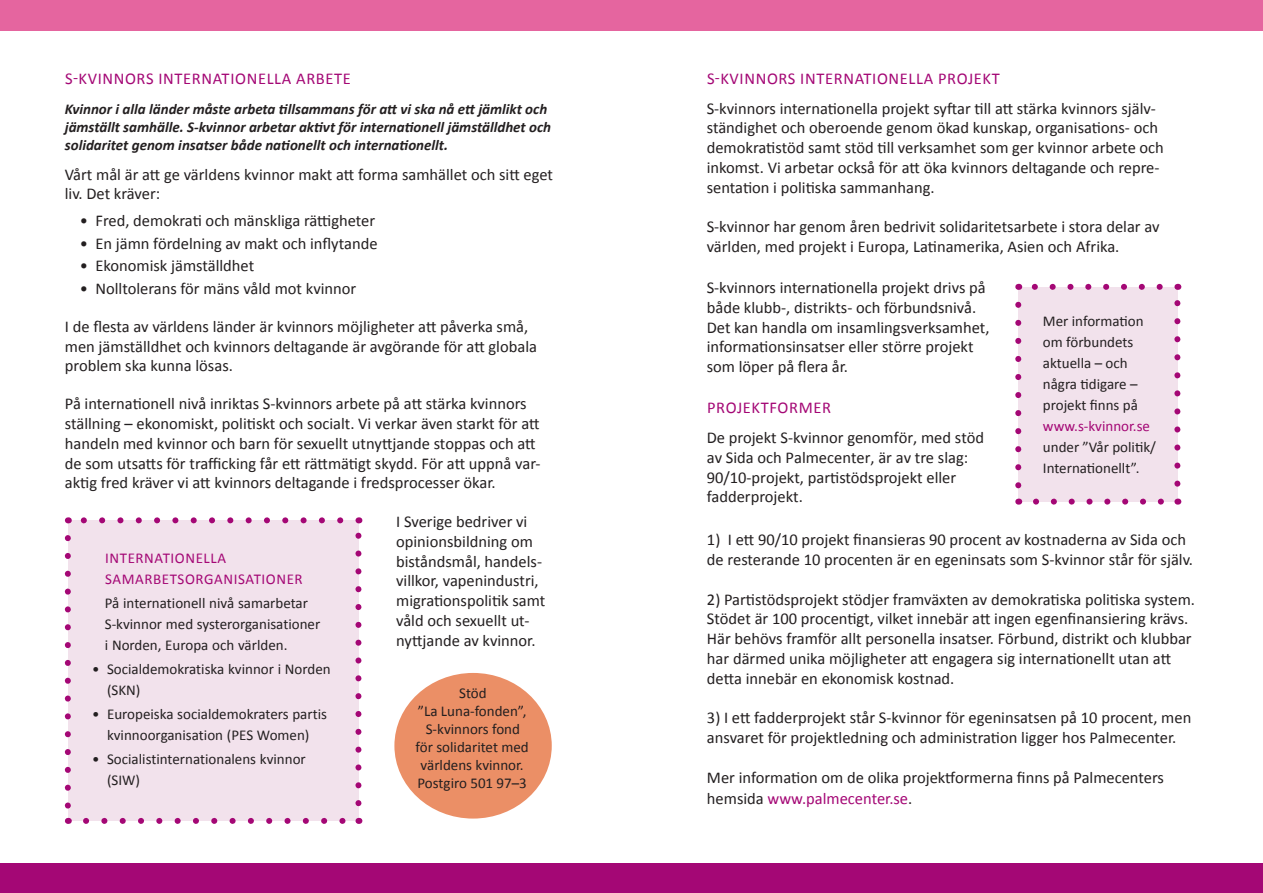
<style>
.page{position:relative;width:1263px;height:893px;background:#fff}
.page>*{position:absolute;margin:0;border:0;box-sizing:border-box;transform-origin:0 0}
.t1{font:16.5px/19.8px "Calibri";color:#231f20}
.Faktaruta_rubrik{font:16.5px "Calibri";letter-spacing:.04em;color:#a40775}
.Brödtext{font:15px/21px "Calibri";color:#231f20}
.t2{font:italic 700 15px/18px "Calibri";color:#231f20}
.Faktaruta_rubrik-2{font:15px/21px "Calibri";letter-spacing:.04em;color:#a40775}
.s1{color:#a40775}
</style>
<div class="page">
<div style="left:68px;top:520px;width:290px;height:301px;background:#f2e2ec"></div>
<svg style="left:65px;top:538px;width:6px;height:271px"></svg>
<svg style="left:86px;top:818px;width:260px;height:6px"></svg>
<svg style="left:355px;top:529px;width:6px;height:274px"></svg>
<svg style="left:80px;top:517px;width:260px;height:6px"></svg>
<div style="left:394px;top:673px;width:158px;height:146px;background:#eb8f66;border-radius:50%"></div>
<div style="left:0;top:863px;width:1263px;height:30px;background:#a40775"></div>
<div style="left:0;top:0;width:1263px;height:30px;background:#e5659f"></div>
<div style="left:1018px;top:287px;width:159px;height:215px;background:#f2e2ec"></div>
<svg style="left:1015px;top:305px;width:6px;height:184px"></svg>
<svg style="left:1036px;top:499px;width:128px;height:6px"></svg>
<svg style="left:1174px;top:296px;width:6px;height:188px"></svg>
<svg style="left:1031px;top:284px;width:129px;height:6px"></svg>
<p class="Faktaruta_rubrik" style="left:65px;top:68px;width:287px">S-KVINNORS INTERNATIONELLA ARBETE</p>
<p class="t2" style="left:65px;top:100px;width:488px">Kvinnor i alla länder måste arbeta tillsammans för att vi ska nå ett jämlikt och jämställt samhälle. S-kvinnor arbetar aktivt för internationell jämställdhet och solidaritet genom insatser både nationellt och internationellt.</p>
<p class="t1" style="left:65px;top:164px;width:490px">Vårt mål är att ge världens kvinnor makt att forma samhället och sitt eget</p>
<p class="t1" style="left:65px;top:184px;width:97px">liv. Det kräver:</p>
<p class="t1" style="left:80px;top:211px;width:297px">• Fred, demokrati och mänskliga rättigheter</p>
<p class="t1" style="left:80px;top:234px;width:299px">• En jämn fördelning av makt och inflytande</p>
<p class="t1" style="left:80px;top:256px;width:176px">• Ekonomisk jämställdhet</p>
<p class="t1" style="left:80px;top:279px;width:278px">• Nolltolerans för mäns våld mot kvinnor</p>
<p class="t1" style="left:65px;top:316px;width:474px">I de flesta av världens länder är kvinnors möjligheter att påverka små, men jämställdhet och kvinnors deltagande är avgörande för att globala problem ska kunna lösas.</p>
<p class="t1" style="left:65px;top:394px;width:476px">På internationell nivå inriktas S-kvinnors arbete på att stärka kvinnors ställning – ekonomiskt, politiskt och socialt. Vi verkar även starkt för att handeln med kvinnor och barn för sexuellt utnyttjande stoppas och att</p>
<p class="t1" style="left:65px;top:453px;width:477px">de som utsatts för trafficking får ett rättmätigt skydd. För att uppnå var&shy;aktig fred kräver vi att kvinnors deltagande i fredsprocesser ökar.</p>
<p class="Faktaruta_rubrik-2" style="left:105px;top:548px;width:199px">inTERNATIONELLA<br>SAMARBETSORGANISATIONER</p>
<p class="Brödtext" style="left:105px;top:593px;width:217px">På internationell nivå samarbetar<br>S-kvinnor med systerorganisationer</p>
<p class="Brödtext" style="left:105px;top:635px;width:184px">i Norden, Europa och världen.</p>
<p class="Brödtext" style="left:92px;top:659px;width:240px">• Socialdemokratiska kvinnor i Norden</p>
<p class="Brödtext" style="left:107px;top:680px;width:35px">(SKN)</p>
<p class="Brödtext" style="left:92px;top:704px;width:236px">• Europeiska socialdemokraters partis</p>
<p class="Brödtext" style="left:107px;top:725px;width:204px">kvinnoorganisation (PES Women)</p>
<p class="Brödtext" style="left:92px;top:749px;width:215px">• Socialistinternationalens kvinnor</p>
<p class="Brödtext" style="left:107px;top:770px;width:35px">(SIW)</p>
<p class="t1" style="left:396px;top:512px;width:151px">I Sverige bedriver vi opinionsbildning om biståndsmål, handels&shy;villkor, vapenindustri, migrationspolitik samt våld och sexuellt ut&shy;nyttjande av kvinnor.</p>
<p class="Brödtext" style="left:459px;top:683px;width:29px">Stöd</p>
<p class="Brödtext" style="left:418px;top:701px;width:110px">”La Luna-fonden”,</p>
<p class="Brödtext" style="left:426px;top:719px;width:96px">S-kvinnors fond</p>
<p class="Brödtext" style="left:416px;top:737px;width:115px">för solidaritet med</p>
<p class="Brödtext" style="left:421px;top:755px;width:105px">världens kvinnor.</p>
<p class="Brödtext" style="left:417px;top:773px;width:111px">Postgiro 501 97–3</p>
<p class="Faktaruta_rubrik" style="left:707px;top:68px;width:294px">S-KVINNORS INTERNATIONELLA PROJEKT</p>
<p class="t1" style="left:707px;top:98px;width:450px">S-kvinnors internationella projekt syftar till att stärka kvinnors själv-</p>
<p class="t1" style="left:707px;top:118px;width:459px">ständighet och oberoende genom ökad kunskap, organisations- och demokratistöd samt stöd till verksamhet som ger kvinnor arbete och inkomst. Vi arbetar också för att öka kvinnors deltagande och repre-</p>
<p class="t1" style="left:707px;top:177px;width:229px">sentation i politiska sammanhang.</p>
<p class="t1" style="left:707px;top:217px;width:454px">S-kvinnor har genom åren bedrivit solidaritetsarbete i stora delar av</p>
<p class="t1" style="left:707px;top:237px;width:414px">världen, med projekt i Europa, Latinamerika, Asien och Afrika.</p>
<p class="t1" style="left:707px;top:278px;width:284px">S-kvinnors internationella projekt drivs på både klubb-, distrikts- och förbundsnivå.<br>Det kan handla om insamlingsverksamhet, informationsinsatser eller större projekt som löper på flera år.</p>
<p class="Faktaruta_rubrik" style="left:707px;top:397px;width:126px">PROJEKTFORMER</p>
<p class="t1" style="left:707px;top:428px;width:279px">De projekt S-kvinnor genomför, med stöd av Sida och Palmecenter, är av tre slag:<br>90/10-projekt, partistödsprojekt eller</p>
<p class="t1" style="left:707px;top:487px;width:98px">fadderprojekt.</p>
<p class="t1" style="left:707px;top:530px;width:487px">1) I ett 90/10 projekt finansieras 90 procent av kostnaderna av Sida och de resterande 10 procenten är en egeninsats som S-kvinnor står för själv.</p>
<p class="t1" style="left:707px;top:589px;width:490px">2) Partistödsprojekt stödjer framväxten av demokratiska politiska system.<br>Stödet är 100 procentigt, vilket innebär att ingen egenfinansiering krävs.<br>Här behövs framför allt personella insatser. Förbund, distrikt och klubbar har därmed unika möjligheter att engagera sig internationellt utan att detta innebär en ekonomisk kostnad.</p>
<p class="t1" style="left:707px;top:708px;width:486px">3) I ett fadderprojekt står S-kvinnor för egeninsatsen på 10 procent, men ansvaret för projektledning och administration ligger hos Palmecenter.</p>
<p class="t1" style="left:707px;top:767px;width:458px;line-height:21px">Mer information om de olika projektformerna finns på Palmecenters hemsida <span class="s1">www.palmecenter.se</span>.</p>
<p class="Brödtext" style="left:1043px;top:310px;width:102px">Mer information om förbundets</p>
<p class="Brödtext" style="left:1043px;top:352px;width:96px">aktuella – och några tidigare –</p>
<p class="Brödtext" style="left:1043px;top:394px;width:115px">projekt finns på <span class="s1">www.s-kvinnor.se </span>under ”Vår politik/<br>Internationellt”.</p>
</div>
